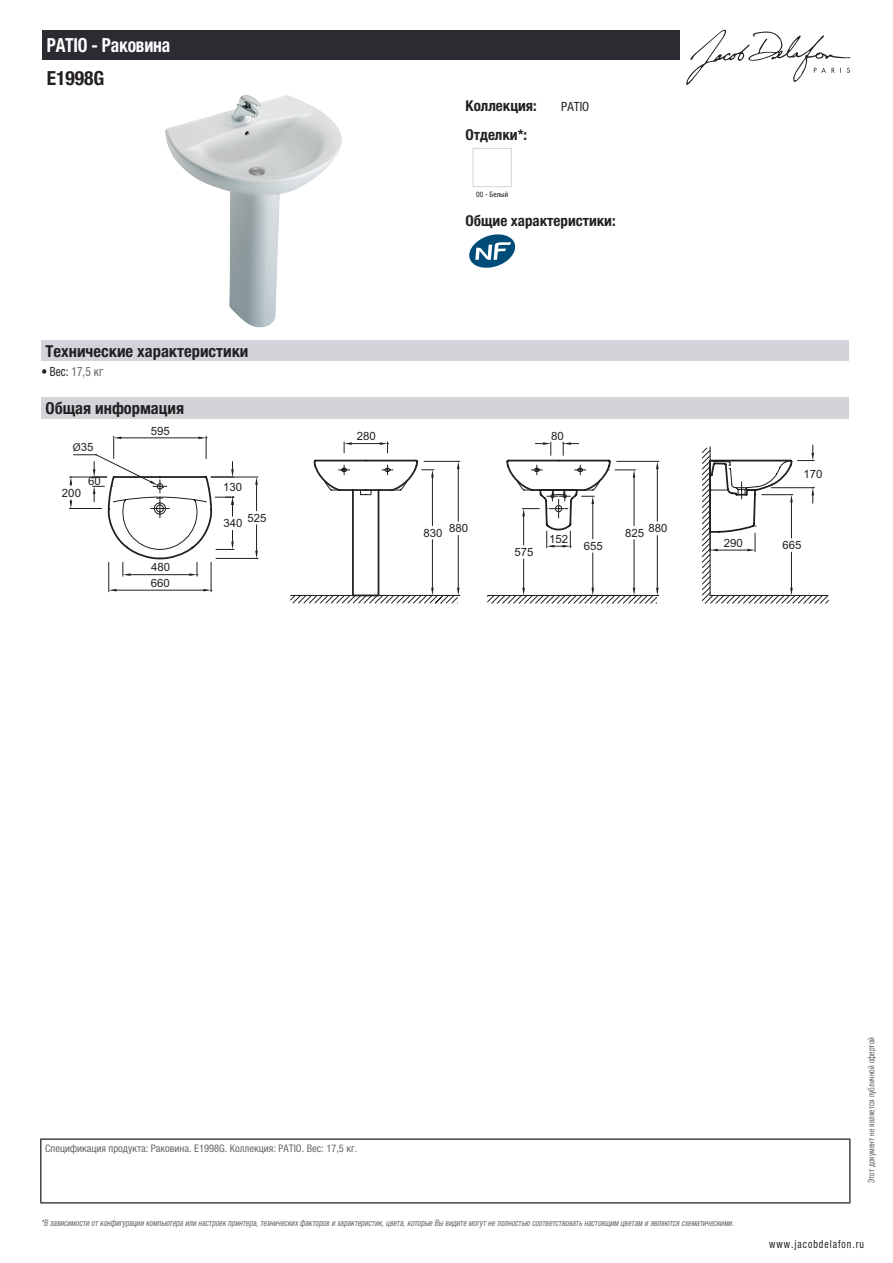
<style>
.page{position:relative;width:893px;height:1263px;background:#fff}
.page>*{position:absolute;margin:0;border:0;box-sizing:border-box;transform-origin:0 0}
.t1{font:700 condensed 19.5px "Helvetica Neue LTCYR";letter-spacing:-.01em;color:#fff;scale:.9 1}
.t2{font:700 condensed 19.5px "Helvetica Neue LTCYR";color:#231f20}
.t3{font:700 condensed 16.5px "Helvetica Neue LTCYR";color:#231f20}
.t4{font:700 condensed 15px "Helvetica Neue LTCYR";color:#231f20}
.t5{font:condensed 12.75px "Helvetica Neue LTCYR";color:#626568;scale:.9 1}
.t6{font:condensed 12.75px "Helvetica Neue LTCYR";color:#231f20}
.t7{font:11.4px/15.5px "Arial";color:#231f20}
.t8{font:condensed 11.25px "Helvetica Neue LTCYR";letter-spacing:.1em;color:#231f20;scale:.87 1}
.t9{font:condensed 10.5px "Helvetica Neue LTCYR";color:#626568}
.t10{font:italic condensed 9px "Helvetica Neue LTCYR";color:#626568;scale:.87 1}
.t11{font:condensed 9px "Helvetica Neue LTCYR";color:#626568;scale:.87 1}
.t12{font:condensed 7.5px "Helvetica Neue LTCYR";color:#231f20}
.s1{color:#231f20}
.s2{font-family:"Myriad Pro"}
</style>
<div class="page">
<svg style="left:686px;top:30px;width:164px;height:55px"></svg>
<img style="left:165px;top:95px;width:177px;height:233px">
<div style="left:473px;top:148px;width:39px;height:39px;border:1px solid #d3d4da"></div>
<svg style="left:469px;top:234px;width:46px;height:34px"></svg>
<div style="left:41px;top:340px;width:808px;height:22px;background:#d3d4da"></div>
<div style="left:41px;top:397px;width:808px;height:21px;background:#d3d4da"></div>
<hr style="left:69px;top:508px;width:33px;height:1px;background:#231f20">
<hr style="left:69px;top:477px;width:38px;height:1px;background:#231f20">
<svg style="left:290px;top:447px;width:539px;height:156px"></svg>
<svg style="left:70px;top:436px;width:566px;height:160px"></svg>
<div style="left:43px;top:30px;width:637px;height:30px;background:#2a2c32"></div>
<hr style="left:40px;top:1138px;width:810px;height:2px;background:#040503">
<hr style="left:40px;top:1140px;width:1px;height:62px;background:#040503">
<hr style="left:849px;top:1140px;width:1px;height:62px;background:#040503">
<hr style="left:40px;top:1202px;width:810px;height:1px;background:#040503">
<h1 class="t1" style="left:47px;top:34px;width:139px">PATIO - Раковина</h1>
<h1 class="t2" style="left:47px;top:67px;width:59px">E1998G</h1>
<h2 class="t3" style="left:46px;top:342px;width:204px">Технические характеристики</h2>
<h3 class="t5" style="left:41px;top:364px;width:70px"><span class="s1">• Вес:</span> 17,5 кг</h3>
<h2 class="t3" style="left:46px;top:399px;width:140px">Общая информация</h2>
<p class="t7" style="left:73px;top:440px;width:22px"><span class="s2">Ø</span>35</p>
<p class="t7" style="left:62px;top:485px;width:21px">200</p>
<p class="t7" style="left:88px;top:474px;width:14px">60</p>
<p class="t7" style="left:151px;top:423px;width:21px">595</p>
<p class="t7" style="left:151px;top:560px;width:21px">480<br>660</p>
<p class="t7" style="left:223px;top:479px;width:21px">130</p>
<p class="t7" style="left:223px;top:515px;width:21px">340</p>
<p class="t7" style="left:247px;top:510px;width:21px">525</p>
<h3 class="t4" style="left:466px;top:97px;width:73px">Коллекция:</h3>
<h3 class="t6" style="left:561px;top:99px;width:30px">PATIO</h3>
<h3 class="t4" style="left:466px;top:126px;width:63px">Отделки*:</h3>
<p class="t12" style="left:476px;top:190px;width:34px">00 - Белый</p>
<h3 class="t4" style="left:466px;top:212px;width:152px">Общие характеристики:</h3>
<p class="t7" style="left:357px;top:429px;width:21px">280</p>
<p class="t7" style="left:551px;top:429px;width:14px">80</p>
<p class="t7" style="left:449px;top:521px;width:21px">880</p>
<p class="t7" style="left:423px;top:525px;width:21px">830</p>
<p class="t7" style="left:515px;top:544px;width:21px">575</p>
<p class="t7" style="left:549px;top:531px;width:21px">152</p>
<p class="t7" style="left:584px;top:538px;width:21px">655</p>
<p class="t7" style="left:625px;top:523px;width:44px">825 880</p>
<p class="t7" style="left:724px;top:535px;width:21px">290</p>
<p class="t7" style="left:803px;top:466px;width:21px">170</p>
<p class="t7" style="left:782px;top:537px;width:21px">665</p>
<p class="t9" style="left:45px;top:1142px;width:314px">Спецификация продукта: Раковина. E1998G. Коллекция: PATIO. Вес: 17,5 кг.</p>
<p class="t10" style="left:41px;top:1218px;width:800px">*В зависимости отконфигурации компьютера или настроек принтера,техническихфакторов и характеристик,цвета,которые Вы видите могутне полностью соответствоватьнастоящим цветам и являются схематическими.</p>
<p class="t11" style="left:866px;top:1183px;width:169px;rotate:-90deg">Этот документ не является публичной офертой</p>
<p class="t8" style="left:769px;top:1237px;width:110px">www.jacobdelafon.ru</p>
</div>
